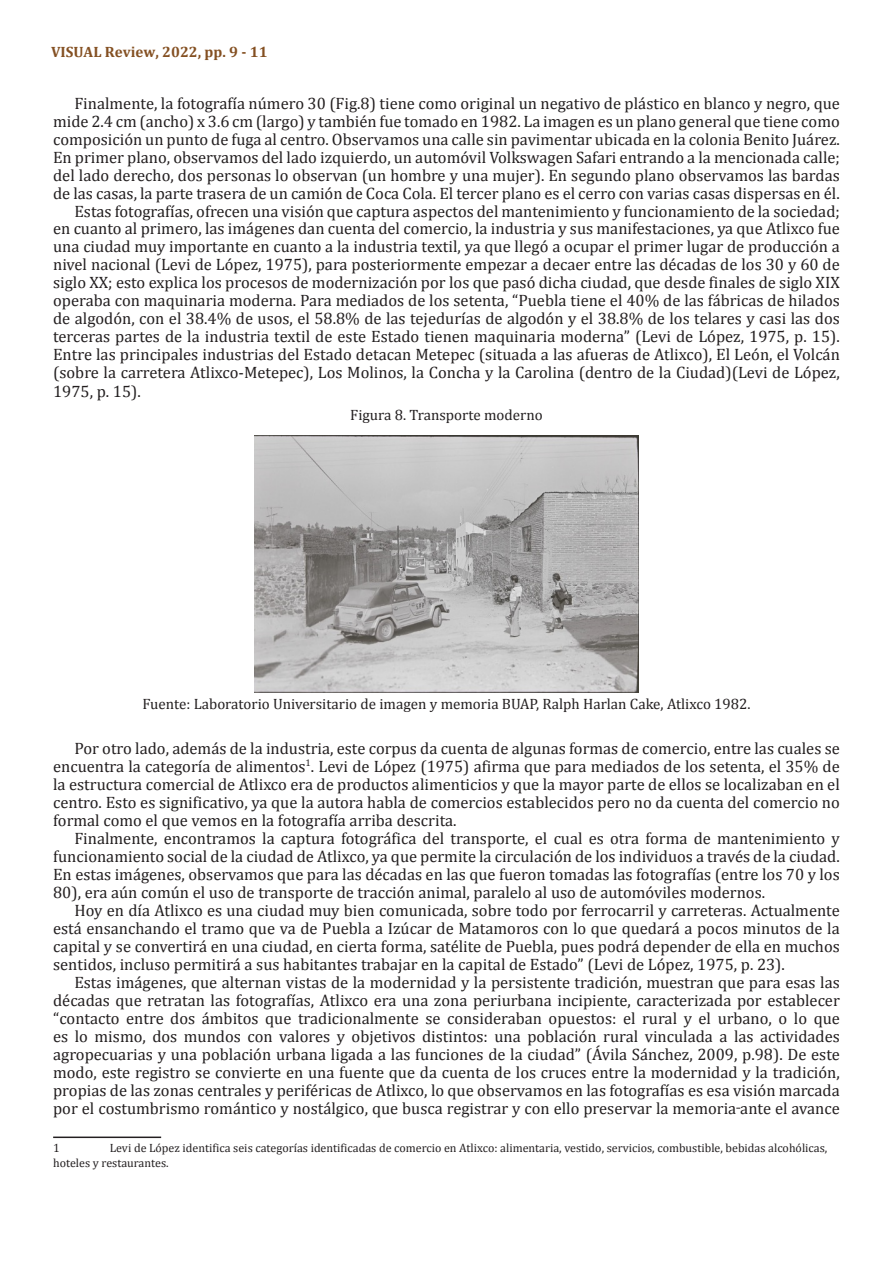
<style>
.page{position:relative;width:893px;height:1263px;background:#fff}
.page>*{position:absolute;margin:0;border:0;box-sizing:border-box;transform-origin:0 0}
.Parrafos-siguientes{font:16.5px/18px "Cambria";color:#231f20;text-align:justify}
.Fuente-Tablas{font:16.5px "Cambria";color:#231f20}
.Fuente-Tablas-2{font:15px "Cambria";color:#231f20}
.Fuente-Tablas-3{font:700 15px "Cambria";color:#845022}
.Nota-al-pie{font:12px/15px "Cambria";color:#231f20}
</style>
<div class="page">
<img style="left:254px;top:435px;width:385px;height:258px">
<hr style="left:53px;top:1136px;width:108px;height:2px;background:#231f20">
<p class="Fuente-Tablas-3" style="left:51px;top:41px;width:218px">VISUAL Review, 2022, pp. 9 - 11</p>
<p class="Fuente-Tablas" style="left:74px;top:93px;width:767px">Finalmente, la fotografía número 30 (Fig.8) tiene como original un negativo de plástico en blanco y negro, que</p>
<p class="Fuente-Tablas" style="left:53px;top:111px;width:788px">mide 2.4 cm (ancho) x 3.6 cm (largo) y también fue tomado en 1982. La imagen es un plano general que tiene como</p>
<p class="Fuente-Tablas" style="left:53px;top:129px;width:788px">composición un punto de fuga al centro. Observamos una calle sin pavimentar ubicada en la colonia Benito Juárez.</p>
<p class="Fuente-Tablas" style="left:53px;top:147px;width:788px">En primer plano, observamos del lado izquierdo, un automóvil Volkswagen Safari entrando a la mencionada calle;</p>
<p class="Fuente-Tablas" style="left:53px;top:165px;width:788px">del lado derecho, dos personas lo observan (un hombre y una mujer). En segundo plano observamos las bardas</p>
<p class="Fuente-Tablas" style="left:53px;top:183px;width:788px">de las casas, la parte trasera de un camión de Coca Cola. El tercer plano es el cerro con varias casas dispersas en él.</p>
<p class="Fuente-Tablas" style="left:74px;top:201px;width:767px">Estas fotografías, ofrecen una visión que captura aspectos del mantenimiento y funcionamiento de la sociedad;</p>
<p class="Fuente-Tablas" style="left:53px;top:219px;width:788px">en cuanto al primero, las imágenes dan cuenta del comercio, la industria y sus manifestaciones, ya que Atlixco fue</p>
<p class="Fuente-Tablas" style="left:53px;top:237px;width:788px">una ciudad muy importante en cuanto a la industria textil, ya que llegó a ocupar el primer lugar de producción a</p>
<p class="Fuente-Tablas" style="left:53px;top:255px;width:788px">nivel nacional (Levi de López, 1975), para posteriormente empezar a decaer entre las décadas de los 30 y 60 de</p>
<p class="Fuente-Tablas" style="left:53px;top:272px;width:788px">siglo XX; esto explica los procesos de modernización por los que pasó dicha ciudad, que desde finales de siglo XIX</p>
<p class="Fuente-Tablas" style="left:53px;top:290px;width:788px">operaba con maquinaria moderna. Para mediados de los setenta, “Puebla tiene el 40% de las fábricas de hilados</p>
<p class="Fuente-Tablas" style="left:53px;top:308px;width:788px">de algodón, con el 38.4% de usos, el 58.8% de las tejedurías de algodón y el 38.8% de los telares y casi las dos</p>
<p class="Fuente-Tablas" style="left:53px;top:326px;width:788px">terceras partes de la industria textil de este Estado tienen maquinaria moderna” (Levi de López, 1975, p. 15).</p>
<p class="Fuente-Tablas" style="left:53px;top:344px;width:788px">Entre las principales industrias del Estado detacan Metepec (situada a las afueras de Atlixco), El León, el Volcán</p>
<p class="Fuente-Tablas" style="left:53px;top:362px;width:788px">(sobre la carretera Atlixco-Metepec), Los Molinos, la Concha y la Carolina (dentro de la Ciudad)(Levi de López,</p>
<p class="Fuente-Tablas" style="left:53px;top:381px;width:89px">1975, p. 15).</p>
<p class="Fuente-Tablas-2" style="left:350px;top:406px;width:194px">Figura 8. Transporte moderno</p>
<p class="Fuente-Tablas-2" style="left:142px;top:695px;width:610px">Fuente: Laboratorio Universitario de imagen y memoria BUAP, Ralph Harlan Cake, Atlixco 1982.</p>
<p class="Parrafos-siguientes" style="left:53px;top:739px;width:788px;text-indent:21px">Por otro lado, además de la industria, este corpus da cuenta de algunas formas de comercio, entre las cuales se encuentra la categoría de alimentos<sup>1</sup>. Levi de López (1975) afirma que para mediados de los setenta, el 35% de la estructura comercial de Atlixco era de productos alimenticios y que la mayor parte de ellos se localizaban en el centro. Esto es significativo, ya que la autora habla de comercios establecidos pero no da cuenta del comercio no formal como el que vemos en la fotografía arriba descrita.</p>
<p class="Parrafos-siguientes" style="left:53px;top:829px;width:788px;text-indent:21px">Finalmente, encontramos la captura fotográfica del transporte, el cual es otra forma de mantenimiento y funcionamiento social de la ciudad de Atlixco, ya que permite la circulación de los individuos a través de la ciudad.<br>En estas imágenes, observamos que para las décadas en las que fueron tomadas las fotografías (entre los 70 y los 80), era aún común el uso de transporte de tracción animal, paralelo al uso de automóviles modernos.</p>
<p class="Parrafos-siguientes" style="left:53px;top:901px;width:788px;text-indent:21px">Hoy en día Atlixco es una ciudad muy bien comunicada, sobre todo por ferrocarril y carreteras. Actualmente está ensanchando el tramo que va de Puebla a Izúcar de Matamoros con lo que quedará a pocos minutos de la capital y se convertirá en una ciudad, en cierta forma, satélite de Puebla, pues podrá depender de ella en muchos sentidos, incluso permitirá a sus habitantes trabajar en la capital de Estado” (Levi de López, 1975, p. 23).</p>
<p class="Parrafos-siguientes" style="left:53px;top:973px;width:788px;text-indent:21px">Estas imágenes, que alternan vistas de la modernidad y la persistente tradición, muestran que para esas las décadas que retratan las fotografías, Atlixco era una zona periurbana incipiente, caracterizada por establecer “contacto entre dos ámbitos que tradicionalmente se consideraban opuestos: el rural y el urbano, o lo que es lo mismo, dos mundos con valores y objetivos distintos: una población rural vinculada a las actividades agropecuarias y una población urbana ligada a las funciones de la ciudad” (Ávila Sánchez, 2009, p.98). De este modo, este registro se convierte en una fuente que da cuenta de los cruces entre la modernidad y la tradición, propias de las zonas centrales y periféricas de Atlixco, lo que observamos en las fotografías es esa visión marcada por el costumbrismo romántico y nostálgico, que busca registrar y con ello preservar la memoria ante el avance</p>
<p class="Nota-al-pie" style="left:53px;top:1141px;width:8px">1</p>
<p class="Nota-al-pie" style="left:53px;top:1141px;width:776px;text-indent:57px">Levi de López identifica seis categorías identificadas de comercio en Atlixco: alimentaria, vestido, servicios, combustible, bebidas alcohólicas, hoteles y restaurantes.</p>
</div>
